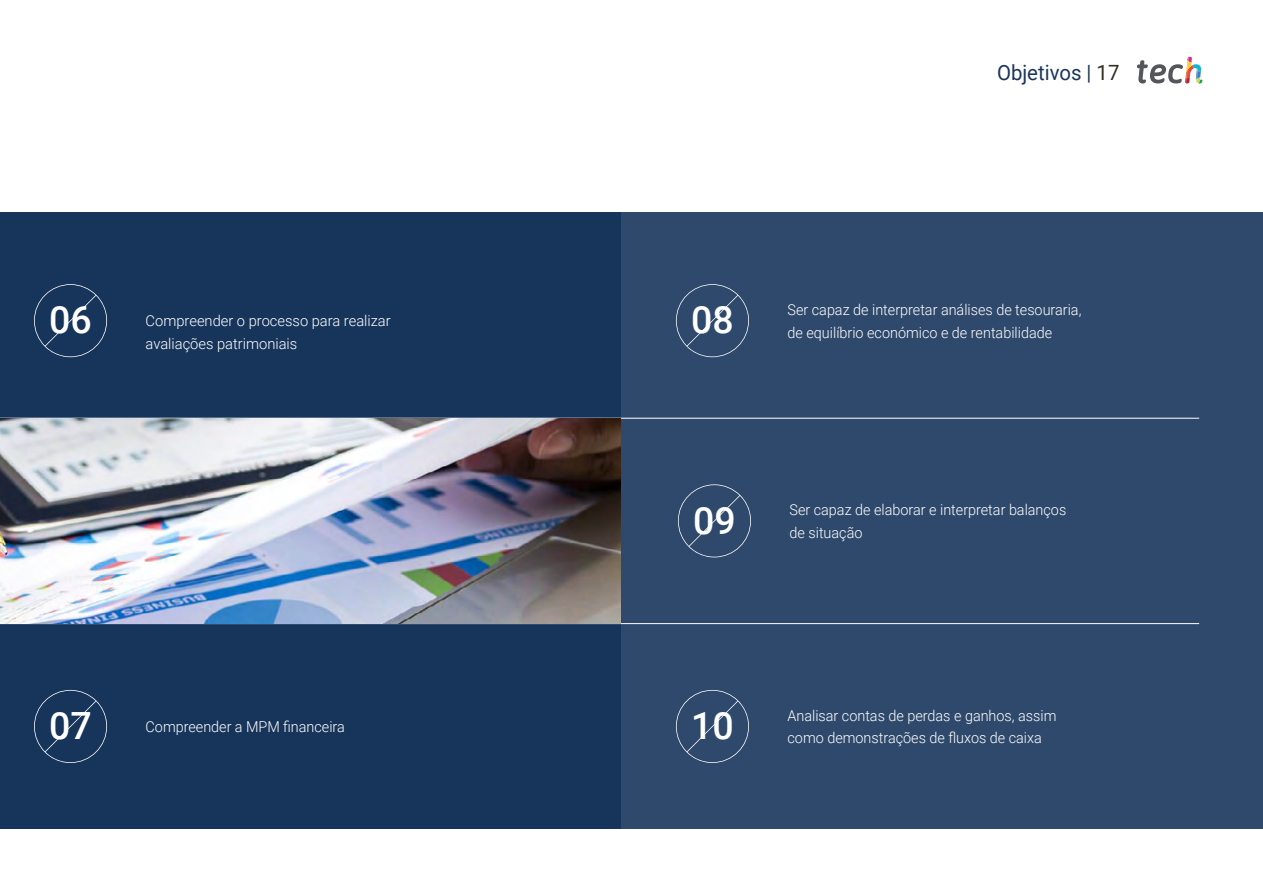
<style>
.page{position:relative;width:1263px;height:893px;background:#fff}
.page>*{position:absolute;margin:0;border:0;box-sizing:border-box;transform-origin:0 0}
.t1{font:500 37.5px "Roboto";color:#fff}
.t2{font:21px "Roboto";color:#1a355c}
.t3{font:300 15px/22.5px "Roboto";color:#fff;scale:.96 1}
.t4{font:300 15px/22.5px "Roboto";color:#fff}
.s1{color:#312e20}
</style>
<div class="page">
<div style="left:0;top:213px;width:621px;height:616px;background:#17355b"></div>
<div style="left:621px;top:213px;width:642px;height:616px;background:#2e496b"></div>
<svg style="left:34px;top:690px;width:73px;height:73px"></svg>
<svg style="left:676px;top:284px;width:73px;height:73px"></svg>
<svg style="left:676px;top:690px;width:73px;height:73px"></svg>
<svg style="left:678px;top:484px;width:73px;height:73px"></svg>
<hr style="left:0;top:418px;width:1199px;height:1px;background:#fff">
<hr style="left:0;top:623px;width:1199px;height:1px;background:#fff">
<svg style="left:1137px;top:57px;width:65px;height:27px"></svg>
<svg style="left:34px;top:284px;width:73px;height:73px"></svg>
<img style="left:0;top:418px;width:621px;height:206px">
<h1 class="t1" style="left:49px;top:294px;width:44px">06</h1>
<p class="t4" style="left:146px;top:309px;width:247px">Compreender o processo para realizar avaliações patrimoniais</p>
<h1 class="t1" style="left:49px;top:699px;width:44px">07</h1>
<p class="t3" style="left:146px;top:715px;width:209px">Compreender a MPM financeira</p>
<h2 class="t2" style="left:997px;top:57px;width:124px">Objetivos | <span class="s1">17</span></h2>
<h1 class="t1" style="left:691px;top:294px;width:44px">08</h1>
<p class="t3" style="left:787px;top:298px;width:308px">Ser capaz de interpretar análises de tesouraria, de equilíbrio económico e de rentabilidade</p>
<h1 class="t1" style="left:693px;top:494px;width:44px">09</h1>
<p class="t3" style="left:789px;top:498px;width:290px">Ser capaz de elaborar e interpretar balanços</p>
<p class="t3" style="left:789px;top:521px;width:77px">de situação</p>
<h1 class="t1" style="left:691px;top:699px;width:44px">10</h1>
<p class="t3" style="left:787px;top:704px;width:282px">Analisar contas de perdas e ganhos, assim</p>
<p class="t3" style="left:787px;top:726px;width:266px">como demonstrações de fluxos de caixa</p>
</div>
